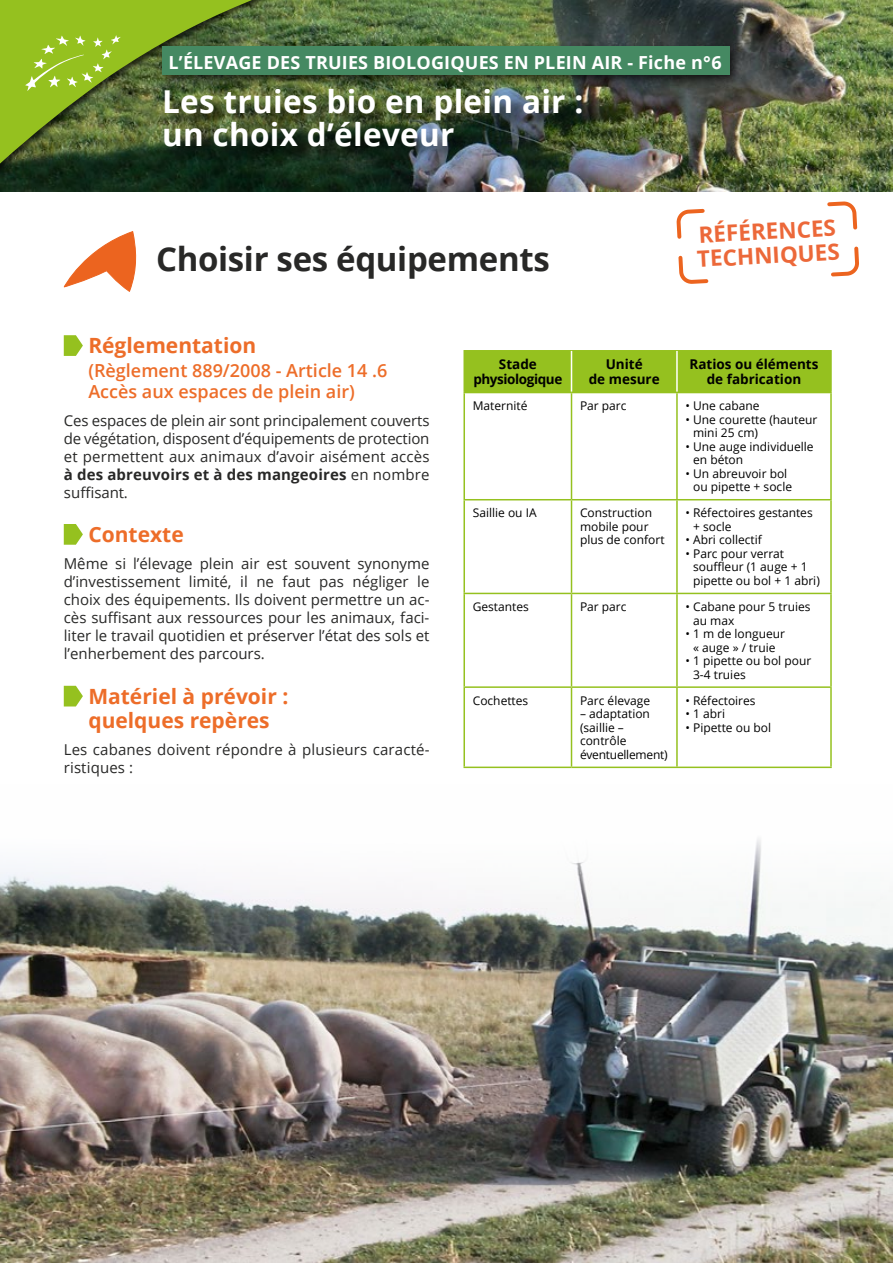
<style>
.page{position:relative;width:893px;height:1263px;background:#fff}
.page>*{position:absolute;margin:0;border:0;box-sizing:border-box;transform-origin:0 0}
.t1{font:700 33px "Open Sans";letter-spacing:-.01em;color:#282827}
.t2{font:700 31.5px/33px "Open Sans";letter-spacing:.01em;color:#fff}
.t3{font:700 22.5px/24px "Open Sans";color:#ec6839}
.t4{font:700 21px/24px "Open Sans";color:#ed6d29}
.t5{font:600 18px/21px "Open Sans";color:#ed6d29}
.t6{font:700 18px "Open Sans";letter-spacing:.01em;color:#fff}
.t7{font:15px/18px "Open Sans";letter-spacing:.01em;color:#282827;text-align:justify}
.t8{font:700 13.5px/15px "Open Sans";color:#000;text-align:center}
.t9{font:700 13.5px/15px "Open Sans";letter-spacing:-.03em;color:#000;text-align:center}
.t10{font:12px/13.5px "Open Sans";color:#000}
.s1{font-weight:700}
</style>
<div class="page">
<img style="left:0;top:0;width:893px;height:191px">
<svg style="left:63px;top:231px;width:74px;height:61px"></svg>
<svg style="left:64px;top:335px;width:19px;height:21px"></svg>
<svg style="left:64px;top:524px;width:19px;height:21px"></svg>
<svg style="left:64px;top:686px;width:19px;height:20px"></svg>
<div style="left:465px;top:351px;width:365px;height:41px;background:#95c11f"></div>
<hr style="left:463px;top:349px;width:108px;height:2px;background:#95c11f">
<hr style="left:463px;top:351px;width:2px;height:41px;background:#95c11f">
<hr style="left:571px;top:349px;width:106px;height:2px;background:#95c11f">
<hr style="left:677px;top:349px;width:155px;height:2px;background:#95c11f">
<hr style="left:830px;top:351px;width:2px;height:41px;background:#95c11f">
<hr style="left:571px;top:351px;width:1px;height:41px;background:#fff">
<hr style="left:676px;top:351px;width:2px;height:41px;background:#fff">
<hr style="left:463px;top:392px;width:108px;height:1px;background:#95c11f">
<hr style="left:463px;top:393px;width:2px;height:106px;background:#95c11f">
<hr style="left:571px;top:392px;width:106px;height:1px;background:#95c11f">
<hr style="left:571px;top:393px;width:1px;height:106px;background:#95c11f">
<hr style="left:677px;top:392px;width:155px;height:1px;background:#95c11f">
<hr style="left:676px;top:393px;width:2px;height:106px;background:#95c11f">
<hr style="left:830px;top:393px;width:2px;height:106px;background:#95c11f">
<hr style="left:463px;top:499px;width:108px;height:1px;background:#95c11f">
<hr style="left:463px;top:500px;width:2px;height:93px;background:#95c11f">
<hr style="left:571px;top:499px;width:106px;height:1px;background:#95c11f">
<hr style="left:571px;top:500px;width:1px;height:93px;background:#95c11f">
<hr style="left:677px;top:499px;width:155px;height:1px;background:#95c11f">
<hr style="left:676px;top:500px;width:2px;height:93px;background:#95c11f">
<hr style="left:830px;top:500px;width:2px;height:93px;background:#95c11f">
<hr style="left:463px;top:593px;width:108px;height:1px;background:#95c11f">
<hr style="left:463px;top:594px;width:2px;height:92px;background:#95c11f">
<hr style="left:571px;top:593px;width:106px;height:1px;background:#95c11f">
<hr style="left:571px;top:594px;width:1px;height:92px;background:#95c11f">
<hr style="left:677px;top:593px;width:155px;height:1px;background:#95c11f">
<hr style="left:676px;top:594px;width:2px;height:92px;background:#95c11f">
<hr style="left:830px;top:594px;width:2px;height:92px;background:#95c11f">
<hr style="left:463px;top:686px;width:108px;height:2px;background:#95c11f">
<hr style="left:463px;top:688px;width:2px;height:78px;background:#95c11f">
<hr style="left:571px;top:686px;width:106px;height:2px;background:#95c11f">
<hr style="left:571px;top:688px;width:1px;height:78px;background:#95c11f">
<hr style="left:677px;top:686px;width:155px;height:2px;background:#95c11f">
<hr style="left:676px;top:688px;width:2px;height:78px;background:#95c11f">
<hr style="left:830px;top:688px;width:2px;height:78px;background:#95c11f">
<hr style="left:463px;top:766px;width:108px;height:2px;background:#95c11f">
<hr style="left:571px;top:766px;width:106px;height:2px;background:#95c11f">
<hr style="left:677px;top:766px;width:155px;height:2px;background:#95c11f">
<svg style="left:676px;top:208px;width:29px;height:31px"></svg>
<svg style="left:827px;top:201px;width:31px;height:29px"></svg>
<svg style="left:678px;top:255px;width:31px;height:29px"></svg>
<svg style="left:831px;top:246px;width:28px;height:31px"></svg>
<svg style="left:0;top:0;width:269px;height:177px;background:#658326"></svg>
<svg style="left:25px;top:35px;width:96px;height:56px;background:#9abf36"></svg>
<div style="left:157px;top:41px;width:587px;height:47px;background:#000;opacity:.75"></div>
<div style="left:162px;top:46px;width:568px;height:28px;background:#458962"></div>
<div style="left:164px;top:89px;width:435px;height:74px;background:#000;opacity:.75"></div>
<img style="left:0;top:838px;width:893px;height:425px">
<p class="t6" style="left:169px;top:50px;width:555px">L’ÉLEVAGE DES TRUIES BIOLOGIQUES EN PLEIN AIR - Fiche n°6</p>
<h2 class="t2" style="left:162px;top:84px;width:423px">Les truies bio en plein air : un choix d’éleveur</h2>
<h1 class="t1" style="left:156px;top:236px;width:395px">Choisir ses équipements</h1>
<h3 class="t3" style="left:695px;top:222px;width:144px;rotate:-3deg">RÉFÉRENCES<br>TECHNIQUES</h3>
<h3 class="t4" style="left:88px;top:333px;width:169px">Réglementation</h3>
<p class="t5" style="left:88px;top:359px;width:301px">(Règlement 889/2008 - Article 14 .6<br>Accès aux espaces de plein air)</p>
<p class="t7" style="left:64px;top:411px;width:367px">Ces espaces de plein air sont principalement couverts de végétation, disposent d’équipements de protection et permettent aux animaux d’avoir aisément accès <span class="s1">à des abreuvoirs et à des mangeoires</span> en nombre suffisant.</p>
<h3 class="t4" style="left:88px;top:521px;width:97px">Contexte</h3>
<p class="t7" style="left:64px;top:555px;width:367px">Même si l’élevage plein air est souvent synonyme d’investissement limité, il ne faut pas négliger le choix des équipements. Ils doivent permettre un ac&shy;cès suffisant aux ressources pour les animaux, faci&shy;liter le travail quotidien et préserver l’état des sols et l’enherbement des parcours.</p>
<h3 class="t4" style="left:88px;top:683px;width:201px">Matériel à prévoir : quelques repères</h3>
<p class="t7" style="left:64px;top:740px;width:367px">Les cabanes doivent répondre à plusieurs caracté&shy;ristiques :</p>
<p class="t9" style="left:473px;top:356px;width:91px">Stade physiologique</p>
<p class="t8" style="left:589px;top:356px;width:72px">Unité<br>de mesure</p>
<p class="t8" style="left:689px;top:356px;width:131px">Ratios ou éléments de fabrication</p>
<p class="t10" style="left:473px;top:399px;width:56px">Maternité</p>
<p class="t10" style="left:580px;top:399px;width:48px">Par parc</p>
<p class="t10" style="left:685px;top:399px;width:76px">• Une cabane</p>
<p class="t10" style="left:693px;top:412px;width:126px;text-indent:-8px">• Une courette (hauteur mini 25 cm)</p>
<p class="t10" style="left:693px;top:439px;width:122px;text-indent:-8px">• Une auge individuelle en béton</p>
<p class="t10" style="left:693px;top:466px;width:100px;text-indent:-8px">• Un abreuvoir bol ou pipette + socle</p>
<p class="t10" style="left:473px;top:506px;width:65px">Saillie ou IA</p>
<p class="t10" style="left:580px;top:506px;width:86px">Construction mobile pour plus de confort</p>
<p class="t10" style="left:693px;top:506px;width:121px;text-indent:-8px">• Réfectoires gestantes + socle</p>
<p class="t10" style="left:685px;top:533px;width:78px">• Abri collectif</p>
<p class="t10" style="left:693px;top:546px;width:128px;text-indent:-8px">• Parc pour verrat souffleur (1 auge + 1 pipette ou bol + 1 abri)</p>
<p class="t10" style="left:473px;top:600px;width:58px">Gestantes</p>
<p class="t10" style="left:580px;top:600px;width:48px">Par parc</p>
<p class="t10" style="left:693px;top:600px;width:119px;text-indent:-8px">• Cabane pour 5 truies au max</p>
<p class="t10" style="left:685px;top:627px;width:101px;text-align:center">• 1 m de longueur « auge » / truie</p>
<p class="t10" style="left:693px;top:654px;width:120px;text-indent:-8px">• 1 pipette ou bol pour<br>3-4 truies</p>
<p class="t10" style="left:473px;top:693px;width:57px">Cochettes</p>
<p class="t10" style="left:580px;top:693px;width:72px">Parc élevage</p>
<p class="t10" style="left:580px;top:707px;width:89px">– adaptation (saillie – contrôle éventuellement)</p>
<p class="t10" style="left:685px;top:693px;width:72px">• Réfectoires</p>
<p class="t10" style="left:685px;top:707px;width:41px">• 1 abri</p>
<p class="t10" style="left:685px;top:720px;width:87px">• Pipette ou bol</p>
</div>
